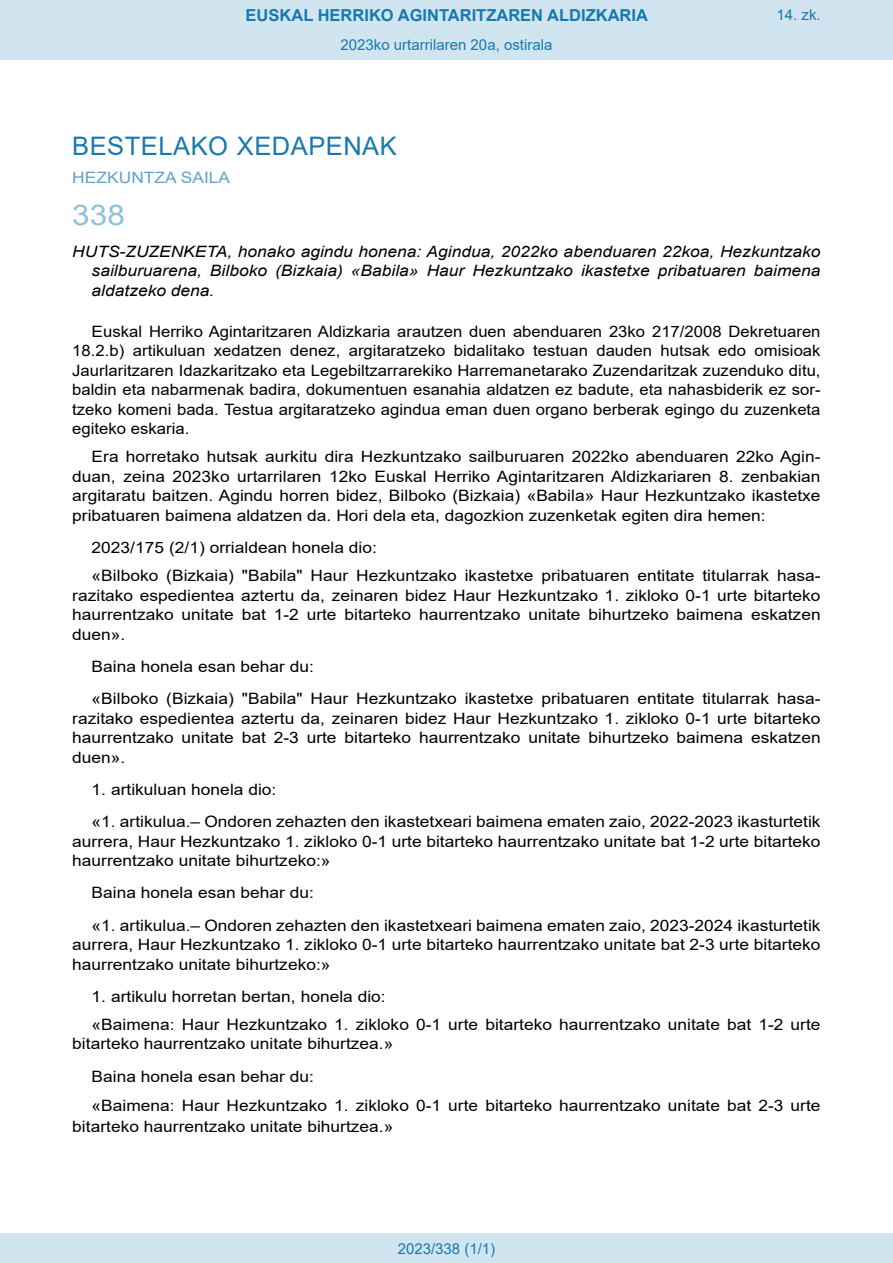
<style>
.page{position:relative;width:893px;height:1263px;background:#fff}
.page>*{position:absolute;margin:0;border:0;box-sizing:border-box;transform-origin:0 0}
.BOPVOrden{font:28.5px "Arial";color:#90c0db;scale:1.11 1}
.BOPVSeccion{font:25.5px "Arial";letter-spacing:.02em;color:#1879ad}
.t1{font:700 16.5px "Arial";color:#1879ad}
.BOPVDetalle{font:15.6px/19.5px "Arial";color:#000;text-align:justify;scale:1.11 1}
.BOPVTitulo{font:italic 15.6px/19.5px "Arial";color:#000;text-align:justify;scale:1.11 1}
.BOPVOrganismo{font:15.6px "Arial";letter-spacing:.005em;color:#5ea4ca;scale:1.11 1}
.Paginacion_Centro{font:15px "Arial";color:#1879ad}
</style>
<div class="page">
<div style="left:0;top:0;width:893px;height:60px;background:#d0e5f0"></div>
<div style="left:0;top:1233px;width:893px;height:30px;background:#d0e5f0"></div>
<p class="t1" style="left:246px;top:3px;width:404px">EUSKAL HERRIKO AGINTARITZAREN ALDIZKARIA</p>
<p class="Paginacion_Centro" style="left:341px;top:35px;width:213px">2023ko urtarrilaren 20a, ostirala</p>
<p class="Paginacion_Centro" style="left:776px;top:5px;width:46px">14. zk.</p>
<p class="BOPVSeccion" style="left:72px;top:128px;width:326px">BESTELAKO XEDAPENAK</p>
<p class="BOPVOrganismo" style="left:72px;top:167px;width:144px">HEZKUNTZA SAILA</p>
<p class="BOPVOrden" style="left:72px;top:195px;width:49px">338</p>
<p class="BOPVTitulo" style="left:92px;top:242px;width:658px;text-indent:-19px">HUTS-ZUZENKETA, honako agindu honena: Agindua, 2022ko abenduaren 22koa, Hezkuntzako sailburuarena, Bilboko (Bizkaia) «Babila» Haur Hezkuntzako ikastetxe pribatuaren baimena aldatzeko dena.</p>
<p class="BOPVDetalle" style="left:72px;top:321px;width:676px;text-indent:19px">Euskal Herriko Agintaritzaren Aldizkaria arautzen duen abenduaren 23ko 217/2008 Dekretuaren 18.2.b) artikuluan xedatzen denez, argitaratzeko bidalitako testuan dauden hutsak edo omisioak Jaurlaritzaren Idazkaritzako eta Legebiltzarrarekiko Harremanetarako Zuzendaritzak zuzenduko ditu, baldin eta nabarmenak badira, dokumentuen esanahia aldatzen ez badute, eta nahasbiderik ez sor&shy;tzeko komeni bada. Testua argitaratzeko agindua eman duen organo berberak egingo du zuzenketa egiteko eskaria.</p>
<p class="BOPVDetalle" style="left:72px;top:447px;width:676px;text-indent:19px">Era horretako hutsak aurkitu dira Hezkuntzako sailburuaren 2022ko abenduaren 22ko Agin&shy;duan, zeina 2023ko urtarrilaren 12ko Euskal Herriko Agintaritzaren Aldizkariaren 8. zenbakian argitaratu baitzen. Agindu horren bidez, Bilboko (Bizkaia) «Babila» Haur Hezkuntzako ikastetxe pribatuaren baimena aldatzen da. Hori dela eta, dagozkion zuzenketak egiten dira hemen:</p>
<p class="BOPVDetalle" style="left:92px;top:538px;width:259px">2023/175 (2/1) orrialdean honela dio:</p>
<p class="BOPVDetalle" style="left:72px;top:566px;width:676px;text-indent:19px">«Bilboko (Bizkaia) "Babila" Haur Hezkuntzako ikastetxe pribatuaren entitate titularrak hasa&shy;razitako espedientea aztertu da, zeinaren bidez Haur Hezkuntzako 1. zikloko 0-1 urte bitarteko haurrentzako unitate bat 1-2 urte bitarteko haurrentzako unitate bihurtzeko baimena eskatzen duen».</p>
<p class="BOPVDetalle" style="left:92px;top:656px;width:202px">Baina honela esan behar du:</p>
<p class="BOPVDetalle" style="left:72px;top:689px;width:676px;text-indent:19px">«Bilboko (Bizkaia) "Babila" Haur Hezkuntzako ikastetxe pribatuaren entitate titularrak hasa&shy;razitako espedientea aztertu da, zeinaren bidez Haur Hezkuntzako 1. zikloko 0-1 urte bitarteko haurrentzako unitate bat 2-3 urte bitarteko haurrentzako unitate bihurtzeko baimena eskatzen duen».</p>
<p class="BOPVDetalle" style="left:92px;top:779px;width:168px">1. artikuluan honela dio:</p>
<p class="BOPVDetalle" style="left:72px;top:812px;width:676px;text-indent:19px">«1. artikulua.– Ondoren zehazten den ikastetxeari baimena ematen zaio, 2022-2023 ikasturtetik aurrera, Haur Hezkuntzako 1. zikloko 0-1 urte bitarteko haurrentzako unitate bat 1-2 urte bitarteko haurrentzako unitate bihurtzeko:»</p>
<p class="BOPVDetalle" style="left:92px;top:883px;width:202px">Baina honela esan behar du:</p>
<p class="BOPVDetalle" style="left:72px;top:915px;width:676px;text-indent:19px">«1. artikulua.– Ondoren zehazten den ikastetxeari baimena ematen zaio, 2023-2024 ikasturtetik aurrera, Haur Hezkuntzako 1. zikloko 0-1 urte bitarteko haurrentzako unitate bat 2-3 urte bitarteko haurrentzako unitate bihurtzeko:»</p>
<p class="BOPVDetalle" style="left:92px;top:986px;width:266px">1. artikulu horretan bertan, honela dio:</p>
<p class="BOPVDetalle" style="left:72px;top:1014px;width:676px;text-indent:19px">«Baimena: Haur Hezkuntzako 1. zikloko 0-1 urte bitarteko haurrentzako unitate bat 1-2 urte bitarteko haurrentzako unitate bihurtzea.»</p>
<p class="BOPVDetalle" style="left:92px;top:1066px;width:202px">Baina honela esan behar du:</p>
<p class="BOPVDetalle" style="left:72px;top:1095px;width:676px;line-height:21px;text-indent:19px">«Baimena: Haur Hezkuntzako 1. zikloko 0-1 urte bitarteko haurrentzako unitate bat 2-3 urte bitarteko haurrentzako unitate bihurtzea.»</p>
<p class="Paginacion_Centro" style="left:398px;top:1238px;width:99px">2023/338 (1/1)</p>
</div>
